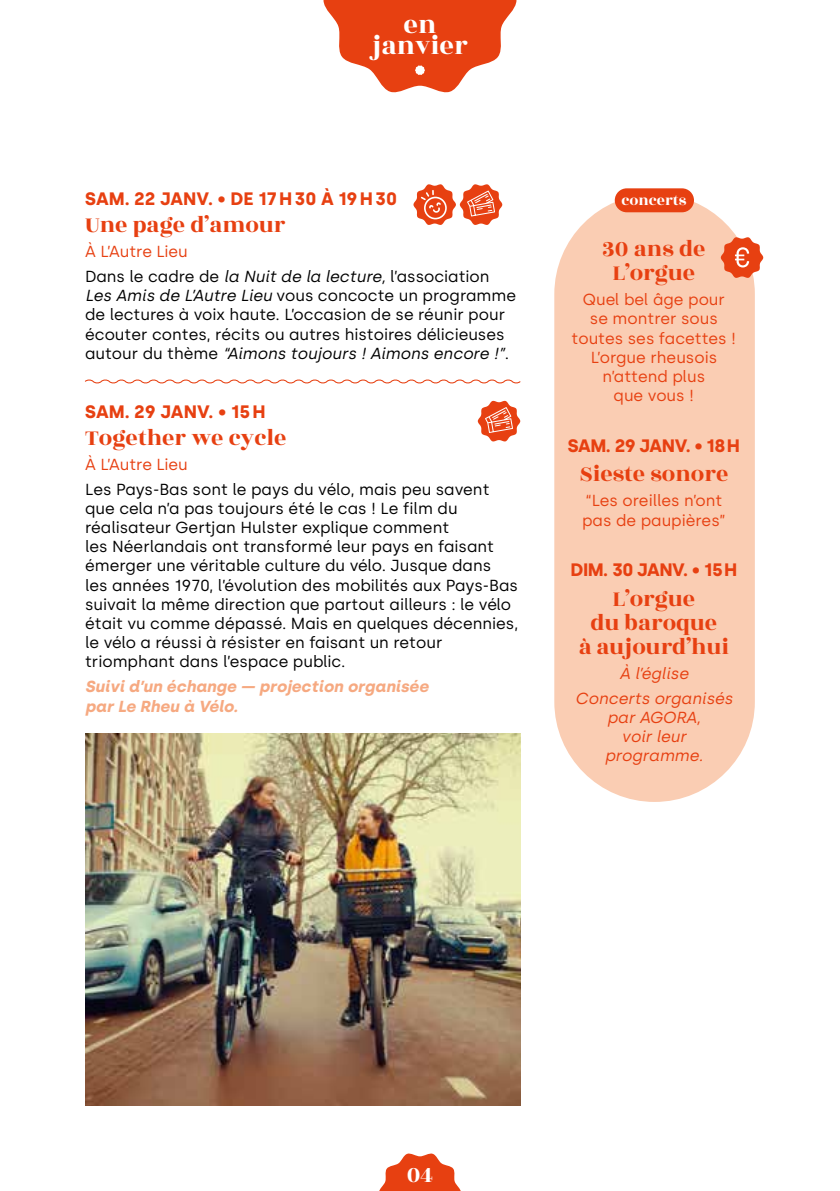
<style>
.page{position:relative;width:840px;height:1191px;background:#fff}
.page>*{position:absolute;margin:0;border:0;box-sizing:border-box;transform-origin:0 0}
.t1{font:28.4px/21.6px "Rozha One";color:#fff;text-align:center}
.t2{font:24px/24px "Rozha One";color:#e74011;text-align:center}
.t3{font:24px "Rozha One";color:#fff}
.t4{font:700 18px "Silka";color:#e74011}
.t5{font:700 18px "Silka";letter-spacing:-.025em;color:#e74011}
.t6{font:16px/19.2px "Silka";color:#000}
.t7{font:16px/19.2px "Silka";color:#e74011;text-align:center}
.t8{font:italic 16px/19.2px "Silka";color:#e74011;text-align:center}
.t9{font:italic 700 16px/19.2px "Silka";color:#f6a981}
.t10{font:16px "Rozha One";color:#fff}
.s1{color:#e74011}
.s2{font-style:italic}
</style>
<div class="page">
<svg style="left:323px;top:0;width:193px;height:93px"></svg>
<img style="left:85px;top:733px;width:435px;height:373px">
<svg style="left:379px;top:1153px;width:82px;height:38px"></svg>
<svg style="left:477px;top:400px;width:43px;height:42px"></svg>
<div style="left:554px;top:194px;width:200px;height:608px;background:#facdb3;border-radius:100px"></div>
<div style="left:614px;top:188px;width:79px;height:24px;background:#e74011;border-radius:12px"></div>
<svg style="left:720px;top:237px;width:42px;height:41px"></svg>
<svg style="left:413px;top:184px;width:89px;height:41px"></svg>
<svg style="left:85px;top:379px;width:436px;height:5px"></svg>
<h1 class="t1" style="left:372px;top:14px;width:97px">en janvier</h1>
<p class="t4" style="left:85px;top:188px;width:313px">SAM. 22 JANV. • DE 17H30 À 19H30</p>
<p class="t10" style="left:621px;top:189px;width:66px">concerts</p>
<h2 class="t2" style="left:85px;top:213px;width:202px">Une page d’amour</h2>
<p class="t6" style="left:85px;top:239px;width:405px;line-height:24.8px"><span class="s1">À L’Autre Lieu<br></span>Dans le cadre de <span class="s2">la Nuit de la lecture,</span> l’association</p>
<p class="t6" style="left:85px;top:286px;width:432px"><span class="s2">Les Amis de L’Autre Lieu</span> vous concocte un programme de lectures à voix haute. L’occasion de se réunir pour écouter contes, récits ou autres histoires délicieuses autour du thème <span class="s2">“Aimons toujours ! Aimons encore !”</span>.</p>
<h2 class="t2" style="left:602px;top:237px;width:105px">30 ans de<br>L’orgue</h2>
<p class="t7" style="left:571px;top:290px;width:166px">Quel bel âge pour<br>se montrer sous toutes ses facettes !<br>L’orgue rheusois n’attend plus<br>que vous !</p>
<p class="t5" style="left:567px;top:435px;width:174px">SAM. 29 JANV. • 18H</p>
<h2 class="t2" style="left:579px;top:462px;width:150px">Sieste sonore</h2>
<p class="t7" style="left:581px;top:491px;width:145px;text-align:left">“Les oreilles n’ont pas de paupières”</p>
<p class="t5" style="left:570px;top:559px;width:168px">DIM. 30 JANV. • 15H</p>
<h2 class="t2" style="left:578px;top:587px;width:152px">L’orgue<br>du baroque<br>à aujourd’hui</h2>
<p class="t8" style="left:574px;top:660px;width:159px;line-height:24.8px">À l’église<br>Concerts organisés</p>
<p class="t8" style="left:604px;top:707px;width:100px">par AGORA, voir leur programme.</p>
<p class="t4" style="left:85px;top:401px;width:182px">SAM. 29 JANV. • 15H</p>
<h2 class="t2" style="left:85px;top:426px;width:203px">Together we cycle</h2>
<p class="t7" style="left:85px;top:454px;width:104px">À L’Autre Lieu</p>
<p class="t6" style="left:85px;top:479px;width:434px">Les Pays-Bas sont le pays du vélo, mais peu savent que cela n’a pas toujours été le cas ! Le film du réalisateur Gertjan Hulster explique comment<br>les Néerlandais ont transformé leur pays en faisant émerger une véritable culture du vélo. Jusque dans<br>les années 1970, l’évolution des mobilités aux Pays-Bas suivait la même direction que partout ailleurs : le vélo était vu comme dépassé. Mais en quelques décennies, le vélo a réussi à résister en faisant un retour triomphant dans l’espace public.</p>
<p class="t9" style="left:85px;top:677px;width:345px">Suivi d’un échange — projection organisée par Le Rheu à Vélo.</p>
<h2 class="t3" style="left:406px;top:1158px;width:28px">04</h2>
</div>
